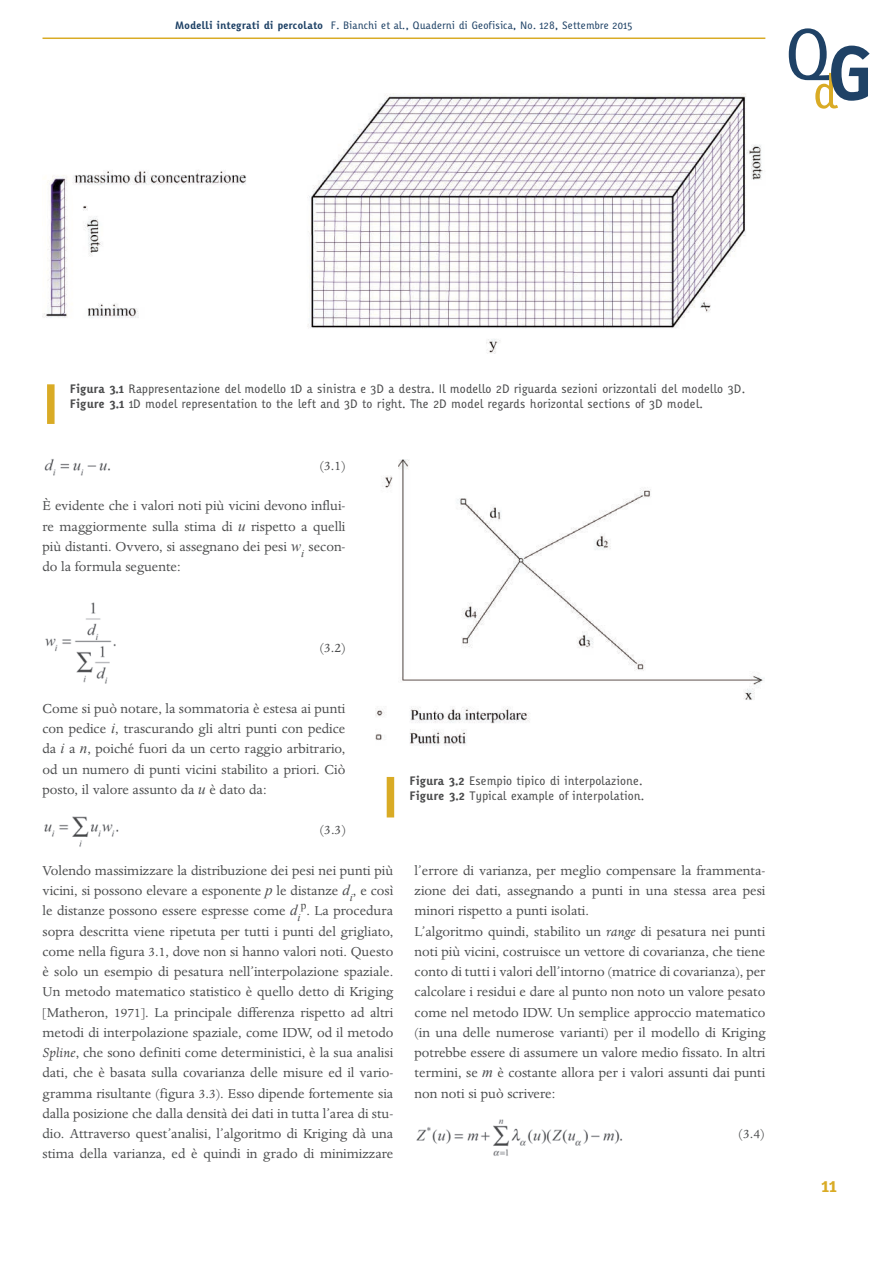
<style>
.page{position:relative;width:893px;height:1263px;background:#fff}
.page>*{position:absolute;margin:0;border:0;box-sizing:border-box;transform-origin:0 0}
.t1{font:700 18px "Karbid";color:#d9ab25}
.t2{font:15px/20.2px "Dante";color:#4b4c4d;text-align:justify}
.t3{font:12px/14.4px "Karbid";letter-spacing:-.005em;color:#4b4c4d}
.t4{font:10.5px "Karbid";color:#1f4266}
.s1{font-weight:700}
.s2{font-family:"Times New Roman";font-style:italic}
.s3{font-style:italic}
</style>
<div class="page">
<svg style="left:789px;top:28px;width:81px;height:81px"></svg>
<hr style="left:43px;top:38px;width:722px;height:1px;background:#d9ab25">
<div style="left:47px;top:384px;width:8px;height:40px;background:#d9ab25"></div>
<img style="left:43px;top:94px;width:720px;height:260px">
<div style="left:387px;top:777px;width:7px;height:40px;background:#d9ab25"></div>
<img style="left:376px;top:459px;width:388px;height:287px">
<img style="left:44px;top:459px;width:66px;height:17px">
<img style="left:45px;top:602px;width:71px;height:82px">
<img style="left:44px;top:816px;width:75px;height:31px">
<img style="left:416px;top:1119px;width:207px;height:37px">
<p class="t4" style="left:175px;top:22px;width:459px"><span class="s1">Modelli integrati di percolato</span> F. Bianchi et al., Quaderni di Geofisica, No. 128, Settembre 2015</p>
<p class="t3" style="left:70px;top:383px;width:677px"><span class="s1">Figura 3.1</span> Rappresentazione del modello 1D a sinistra e 3D a destra. Il modello 2D riguarda sezioni orizzontali del modello 3D.<br><span class="s1">Figure 3.1</span> 1D model representation to the left and 3D to right. The 2D model regards horizontal sections of 3D model.</p>
<p class="t2" style="left:320px;top:457px;width:27px">(3.1)</p>
<p class="t2" style="left:43px;top:497px;width:305px">È evidente che i valori noti più vicini devono influi&shy;re maggiormente sulla stima di <span class="s2">u</span> rispetto a quelli più distanti. Ovvero, si assegnano dei pesi <span class="s2">w</span><sub>i</sub> secon&shy;do la formula seguente:</p>
<p class="t2" style="left:320px;top:639px;width:27px">(3.2)</p>
<p class="t2" style="left:43px;top:700px;width:305px">Come si può notare, la sommatoria è estesa ai punti con pedice <span class="s2">i</span>, trascurando gli altri punti con pedice da <span class="s2">i</span> a <span class="s2">n</span>, poiché fuori da un certo raggio arbitrario, od un numero di punti vicini stabilito a priori. Ciò posto, il valore assunto da <span class="s2">u</span> è dato da:</p>
<p class="t2" style="left:320px;top:821px;width:27px">(3.3)</p>
<p class="t2" style="left:43px;top:862px;width:352px">Volendo massimizzare la distribuzione dei pesi nei punti più vicini, si possono elevare a esponente <span class="s2">p</span> le distanze <span class="s2">d</span><sub>i</sub>, e così le distanze possono essere espresse come <span class="s2">d</span><sub>i</sub><sup>p</sup>. La procedura sopra descritta viene ripetuta per tutti i punti del grigliato, come nella figura 3.1, dove non si hanno valori noti. Questo è solo un esempio di pesatura nell’interpolazione spaziale.<br>Un metodo matematico statistico è quello detto di Kriging [Matheron, 1971]. La principale differenza rispetto ad altri metodi di interpolazione spaziale, come IDW, od il metodo <span class="s3">Spline</span>, che sono definiti come deterministici, è la sua analisi dati, che è basata sulla covarianza delle misure ed il vario&shy;gramma risultante (figura 3.3). Esso dipende fortemente sia dalla posizione che dalla densità dei dati in tutta l’area di stu&shy;dio. Attraverso quest’analisi, l’algoritmo di Kriging dà una stima della varianza, ed è quindi in grado di minimizzare</p>
<p class="t2" style="left:415px;top:862px;width:352px;text-align:left">l’errore di varianza, per meglio compensare la frammenta&shy;zione dei dati, assegnando a punti in una stessa area pesi minori rispetto a punti isolati.<br>L’algoritmo quindi, stabilito un <span class="s3">range</span> di pesatura nei punti noti più vicini, costruisce un vettore di covarianza, che tiene conto di tutti i valori dell’intorno (matrice di covarianza), per calcolare i residui e dare al punto non noto un valore pesato come nel metodo IDW. Un semplice approccio matematico (in una delle numerose varianti) per il modello di Kriging potrebbe essere di assumere un valore medio fissato. In altri termini, se <span class="s2">m</span> è costante allora per i valori assunti dai punti non noti si può scrivere:</p>
<p class="t3" style="left:409px;top:775px;width:237px"><span class="s1">Figura 3.2</span> Esempio tipico di interpolazione.<br><span class="s1">Figure 3.2</span> Typical example of interpolation.</p>
<p class="t2" style="left:739px;top:1125px;width:27px">(3.4)</p>
<p class="t1" style="left:821px;top:1178px;width:17px">11</p>
</div>
